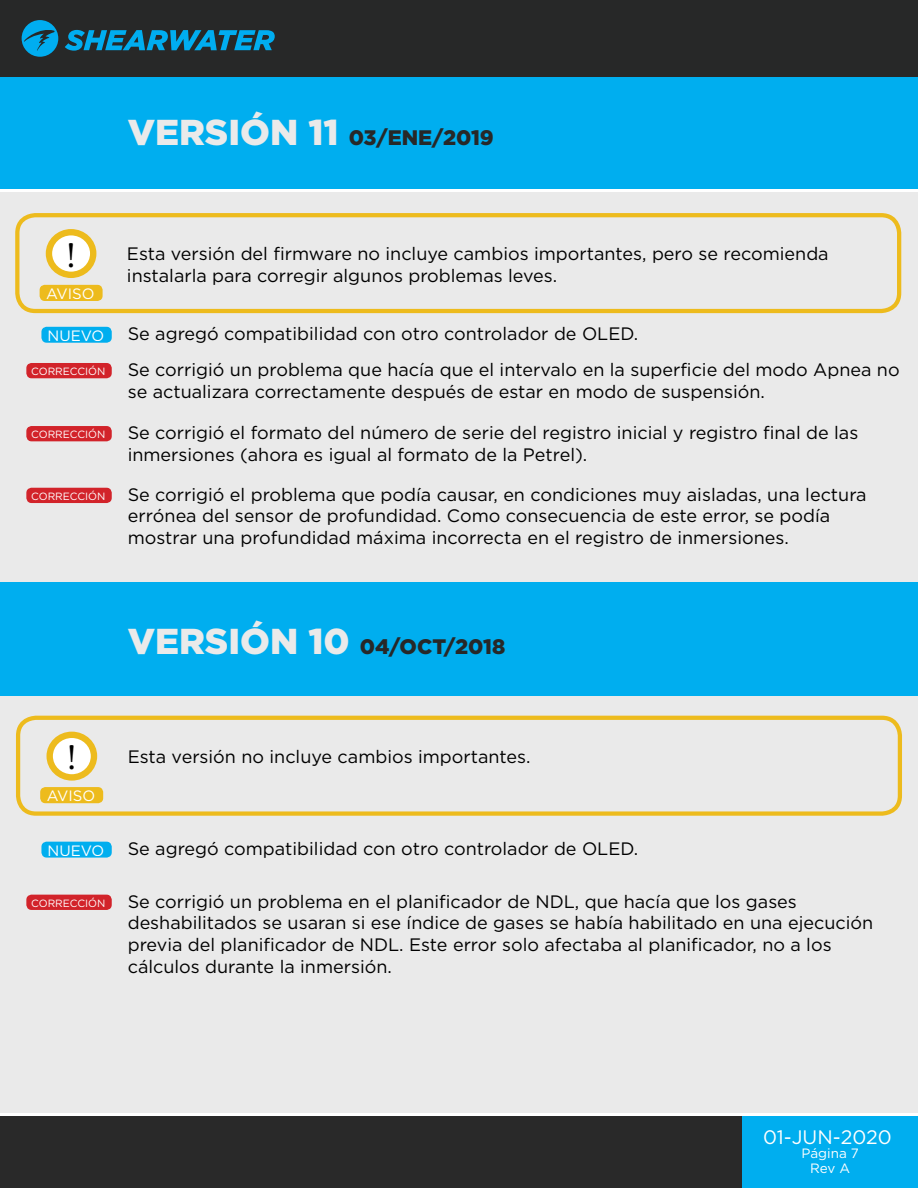
<style>
.page{position:relative;width:918px;height:1188px;background:#fff}
.page>*{position:absolute;margin:0;border:0;box-sizing:border-box;transform-origin:0 0}
.t1{font:36px "Minion Pro";color:#000}
.t2{font:900 21px "Gotham HTF";color:#272828}
.t3{font:19.5px "Gotham HTF";color:#fff}
.t4{font:18px/21.6px "Gotham HTF";color:#000}
.t5{font:15px "Gotham HTF";color:#fff}
.t6{font:13.5px "Gotham HTF";color:#fff}
.t7{font:10.5px "Gotham HTF";color:#fff}
.s1{font-size:36px;color:#eaeaea}
</style>
<div class="page">
<div style="left:0;top:0;width:918px;height:77px;background:#272828"></div>
<div style="left:0;top:77px;width:918px;height:114px;background:#00aeef"></div>
<div style="left:0;top:1114px;width:918px;height:74px;background:#292929"></div>
<div style="left:0;top:191px;width:918px;height:923px;background:#eaeaea"></div>
<svg style="left:65px;top:30px;width:210px;height:21px"></svg>
<svg style="left:22px;top:20px;width:36px;height:37px"></svg>
<div style="left:742px;top:1114px;width:176px;height:74px;background:#00aeef"></div>
<hr style="left:0;top:189px;width:918px;height:3px;background:#fff">
<hr style="left:0;top:1113px;width:918px;height:3px;background:#fff">
<div style="left:0;top:582px;width:918px;height:114px;background:#00aeef"></div>
<div style="left:42px;top:328px;width:69px;height:14px;background:#00aeef;border-radius:4px"></div>
<div style="left:41px;top:327px;width:71px;height:16px;border:2px solid #00aeef;border-radius:4px"></div>
<div style="left:15px;top:213px;width:886px;height:100px;border:4px solid #edbb1d;border-radius:18px"></div>
<svg style="left:49px;top:232px;width:44px;height:43px"></svg>
<div style="left:46px;top:229px;width:50px;height:49px;border:6px solid #edbb1d;border-radius:50%"></div>
<div style="left:16px;top:716px;width:886px;height:100px;border:4px solid #edbb1d;border-radius:18px"></div>
<svg style="left:50px;top:735px;width:44px;height:42px"></svg>
<div style="left:47px;top:732px;width:50px;height:49px;border:6px solid #edbb1d;border-radius:50%"></div>
<div style="left:40px;top:286px;width:62px;height:14px;background:#edbb1d;border-radius:4px"></div>
<div style="left:40px;top:285px;width:63px;height:16px;border:2px solid #edbb1d;border-radius:4px"></div>
<div style="left:41px;top:788px;width:61px;height:14px;background:#edbb1d;border-radius:4px"></div>
<div style="left:40px;top:787px;width:63px;height:16px;border:2px solid #edbb1d;border-radius:4px"></div>
<div style="left:42px;top:842px;width:69px;height:15px;background:#00aeef;border-radius:4px"></div>
<div style="left:41px;top:842px;width:71px;height:16px;border:2px solid #00aeef;border-radius:4px"></div>
<div style="left:27px;top:364px;width:84px;height:14px;background:#d2232a;border-radius:4px"></div>
<div style="left:26px;top:363px;width:86px;height:15px;border:2px solid #d2232a;border-radius:4px"></div>
<div style="left:27px;top:427px;width:84px;height:14px;background:#d2232a;border-radius:4px"></div>
<div style="left:26px;top:426px;width:86px;height:15px;border:2px solid #d2232a;border-radius:4px"></div>
<div style="left:27px;top:488px;width:84px;height:14px;background:#d2232a;border-radius:4px"></div>
<div style="left:26px;top:488px;width:86px;height:15px;border:2px solid #d2232a;border-radius:4px"></div>
<div style="left:27px;top:895px;width:84px;height:14px;background:#d2232a;border-radius:4px"></div>
<div style="left:26px;top:895px;width:86px;height:15px;border:2px solid #d2232a;border-radius:4px"></div>
<p class="t2" style="left:128px;top:125px;width:368px"><span class="s1">VERSIÓN 11</span> 03/ENE/2019</p>
<h1 class="t1" style="left:66px;top:231px;width:11px">!</h1>
<p class="t5" style="left:46px;top:285px;width:50px">AVISO</p>
<p class="t5" style="left:48px;top:327px;width:58px">NUEVO</p>
<p class="t7" style="left:31px;top:366px;width:76px">CORRECCIÓN</p>
<p class="t7" style="left:31px;top:429px;width:76px">CORRECCIÓN</p>
<p class="t7" style="left:31px;top:490px;width:76px">CORRECCIÓN</p>
<p class="t4" style="left:127px;top:243px;width:703px">Esta versión del firmware no incluye cambios importantes, pero se recomienda instalarla para corregir algunos problemas leves.</p>
<p class="t4" style="left:128px;top:323px;width:512px">Se agregó compatibilidad con otro controlador de OLED.</p>
<p class="t4" style="left:128px;top:359px;width:773px">Se corrigió un problema que hacía que el intervalo en la superficie del modo Apnea no se actualizara correctamente después de estar en modo de suspensión.</p>
<p class="t4" style="left:128px;top:422px;width:732px">Se corrigió el formato del número de serie del registro inicial y registro final de las inmersiones (ahora es igual al formato de la Petrel).</p>
<p class="t4" style="left:128px;top:483px;width:740px">Se corrigió el problema que podía causar, en condiciones muy aisladas, una lectura errónea del sensor de profundidad. Como consecuencia de este error, se podía mostrar una profundidad máxima incorrecta en el registro de inmersiones.</p>
<p class="t2" style="left:128px;top:634px;width:379px"><span class="s1">VERSIÓN 10</span> 04/OCT/2018</p>
<h1 class="t1" style="left:67px;top:734px;width:11px">!</h1>
<p class="t5" style="left:47px;top:787px;width:50px">AVISO</p>
<p class="t5" style="left:48px;top:842px;width:58px">NUEVO</p>
<p class="t7" style="left:31px;top:897px;width:76px">CORRECCIÓN</p>
<p class="t4" style="left:128px;top:745px;width:404px">Esta versión no incluye cambios importantes.</p>
<p class="t4" style="left:128px;top:837px;width:512px">Se agregó compatibilidad con otro controlador de OLED.</p>
<p class="t4" style="left:128px;top:890px;width:747px">Se corrigió un problema en el planificador de NDL, que hacía que los gases deshabilitados se usaran si ese índice de gases se había habilitado en una ejecución previa del planificador de NDL. Este error solo afectaba al planificador, no a los cálculos durante la inmersión.</p>
<p class="t3" style="left:763px;top:1126px;width:130px">01-JUN-2020</p>
<p class="t6" style="left:810px;top:1160px;width:41px">Rev A</p>
<p class="t6" style="left:801px;top:1146px;width:59px">Página 7</p>
</div>
